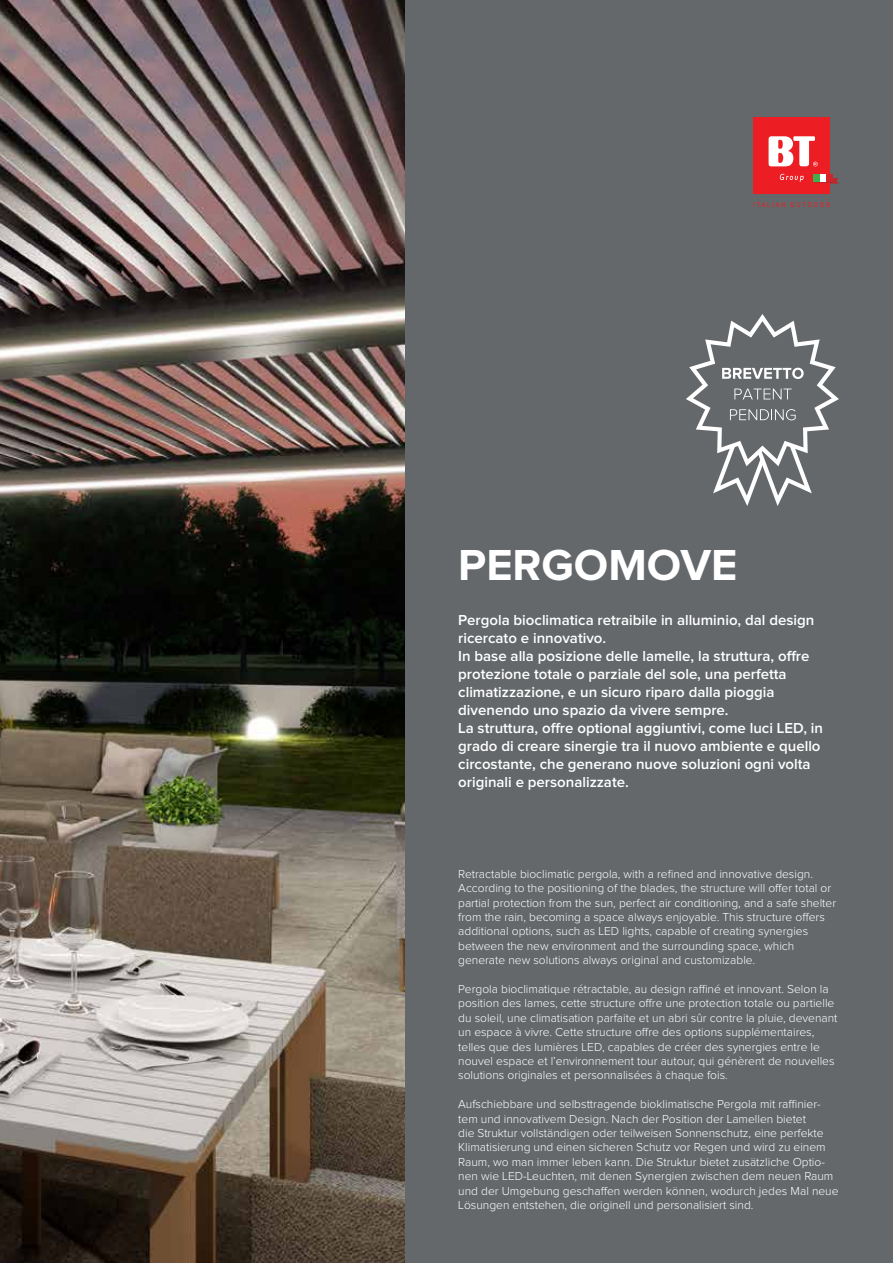
<style>
.page{position:relative;width:893px;height:1263px;background:#fff}
.page>*{position:absolute;margin:0;border:0;box-sizing:border-box;transform-origin:0 0}
.t1{font:700 45px "Proxima Nova";color:#fff}
.t2{font:600 15px/18px "Proxima Nova";color:#fff}
.t3{font:300 12px/14.4px "Proxima Nova";color:#fff}
</style>
<div class="page">
<img style="left:0;top:0;width:405px;height:1263px">
<div style="left:405px;top:0;width:488px;height:1263px;background:#64686b"></div>
<svg style="left:686px;top:314px;width:153px;height:192px"></svg>
<svg style="left:830px;top:178px;width:9px;height:6px"></svg>
<div style="left:754px;top:117px;width:76px;height:76px;background:#ed1d24"></div>
<svg style="left:769px;top:136px;width:49px;height:30px"></svg>
<svg style="left:780px;top:174px;width:24px;height:8px"></svg>
<svg style="left:814px;top:181px;width:16px;height:1px"></svg>
<div style="left:820px;top:174px;width:6px;height:7px;background:#fff"></div>
<div style="left:826px;top:174px;width:7px;height:7px;background:#d0242a"></div>
<div style="left:813px;top:174px;width:7px;height:7px;background:#42ae49"></div>
<svg style="left:754px;top:202px;width:76px;height:5px"></svg>
<h1 class="t1" style="left:458px;top:546px;width:281px">PERGOMOVE</h1>
<p class="t2" style="left:458px;top:612px;width:366px">Pergola bioclimatica retraibile in alluminio, dal design ricercato e innovativo.<br>In base alla posizione delle lamelle, la struttura, offre protezione totale o parziale del sole, una perfetta climatizzazione, e un sicuro riparo dalla pioggia divenendo uno spazio da vivere sempre.<br>La struttura, offre optional aggiuntivi, come luci LED, in grado di creare sinergie tra il nuovo ambiente e quello circostante, che generano nuove soluzioni ogni volta originali e personalizzate.</p>
<p class="t3" style="left:458px;top:867px;width:379px">Retractable bioclimatic pergola, with a refined and innovative design.<br>According to the positioning of the blades, the structure will offer total or partial protection from the sun, perfect air conditioning, and a safe shelter from the rain, becoming a space always enjoyable. This structure offers additional options, such as LED lights, capable of creating synergies between the new environment and the surrounding space, which generate new solutions always original and customizable.</p>
<p class="t3" style="left:458px;top:982px;width:381px">Pergola bioclimatique rétractable, au design raffiné et innovant. Selon la position des lames, cette structure offre une protection totale ou partielle du soleil, une climatisation parfaite et un abri sûr contre la pluie, devenant un espace à vivre. Cette structure offre des options supplémentaires, telles que des lumières LED, capables de créer des synergies entre le nouvel espace et l’environnement tour autour, qui génèrent de nouvelles solutions originales et personnalisées à chaque fois.</p>
<p class="t3" style="left:458px;top:1097px;width:382px">Aufschiebbare und selbsttragende bioklimatische Pergola mit raffinier&shy;tem und innovativem Design. Nach der Position der Lamellen bietet<br>die Struktur vollständigen oder teilweisen Sonnenschutz, eine perfekte Klimatisierung und einen sicheren Schutz vor Regen und wird zu einem Raum, wo man immer leben kann. Die Struktur bietet zusätzliche Optio&shy;nen wie LED-Leuchten, mit denen Synergien zwischen dem neuen Raum und der Umgebung geschaffen werden können, wodurch jedes Mal neue Lösungen entstehen, die originell und personalisiert sind.</p>
</div>
